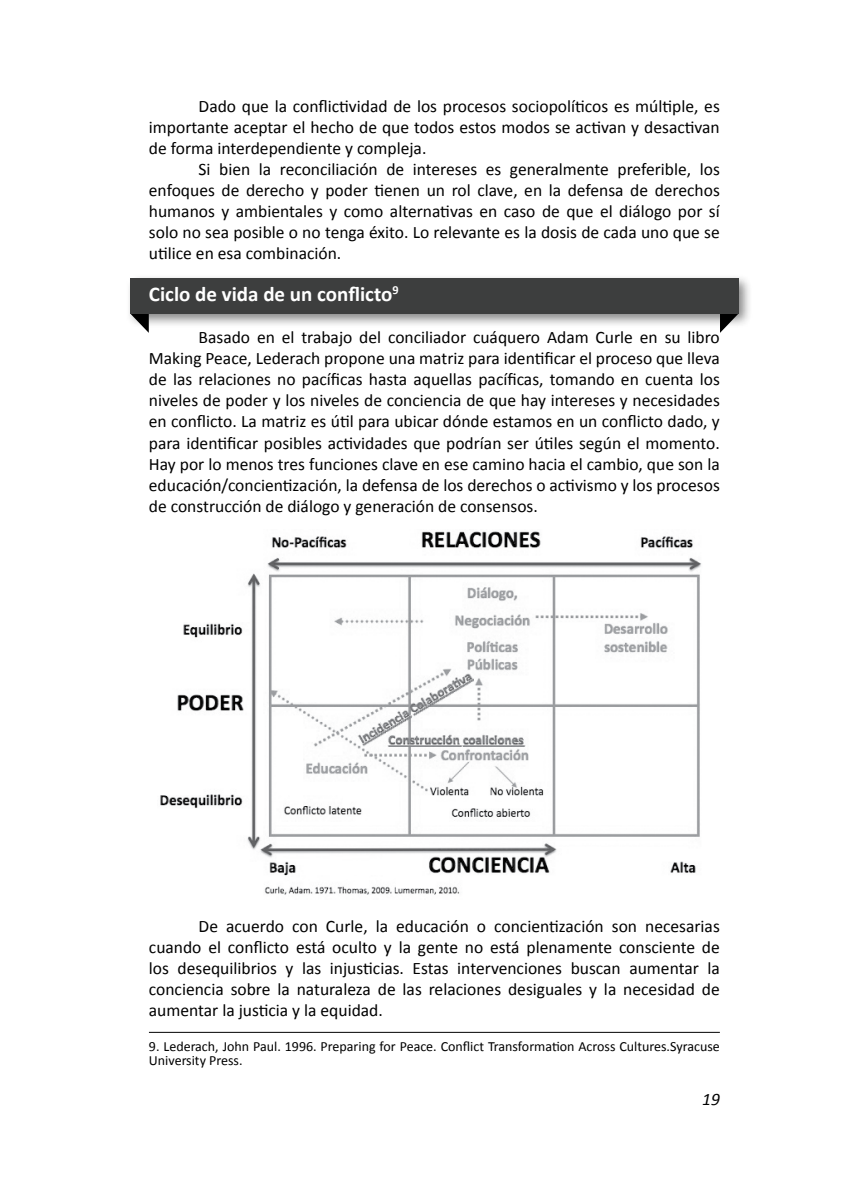
<style>
.page{position:relative;width:844px;height:1191px;background:#fff}
.page>*{position:absolute;margin:0;border:0;box-sizing:border-box;transform-origin:0 0}
.t1{font:700 21px "Calibri";color:#fff}
.t2{font:17.5px/21px "Calibri";color:#000;text-align:justify}
.t3{font:italic 17.5px "Calibri";color:#000}
.t4{font:14px/14px "Calibri";color:#000}
</style>
<div class="page">
<svg style="left:144px;top:328px;width:5px;height:5px"></svg>
<svg style="left:720px;top:328px;width:5px;height:5px"></svg>
<div style="left:126px;top:274px;width:626px;height:54px;background:#000;opacity:.48"></div>
<div style="left:130px;top:278px;width:608px;height:35px;background:#3d3e3e"></div>
<img style="left:160px;top:531px;width:541px;height:364px">
<hr style="left:149px;top:1032px;width:570px;height:1px;background:#000">
<p class="t2" style="left:149px;top:95px;width:572px;text-indent:50px">Dado que la conflictividad de los procesos sociopolíticos es múltiple, es importante aceptar el hecho de que todos estos modos se activan y desactivan de forma interdependiente y compleja.</p>
<p class="t2" style="left:149px;top:158px;width:572px;text-indent:50px">Si bien la reconciliación de intereses es generalmente preferible, los enfoques de derecho y poder tienen un rol clave, en la defensa de derechos humanos y ambientales y como alternativas en caso de que el diálogo por sí solo no sea posible o no tenga éxito. Lo relevante es la dosis de cada uno que se utilice en esa combinación.</p>
<p class="t1" style="left:149px;top:281px;width:251px">Ciclo de vida de un conflicto<sup>9</sup></p>
<p class="t2" style="left:149px;top:326px;width:572px;text-indent:50px">Basado en el trabajo del conciliador cuáquero Adam Curle en su libro Making Peace, Lederach propone una matriz para identificar el proceso que lleva de las relaciones no pacíficas hasta aquellas pacíficas, tomando en cuenta los niveles de poder y los niveles de conciencia de que hay intereses y necesidades en conflicto. La matriz es útil para ubicar dónde estamos en un conflicto dado, y para identificar posibles actividades que podrían ser útiles según el momento.<br>Hay por lo menos tres funciones clave en ese camino hacia el cambio, que son la educación/concientización, la defensa de los derechos o activismo y los procesos de construcción de diálogo y generación de consensos.</p>
<p class="t2" style="left:149px;top:914px;width:572px;text-indent:50px">De acuerdo con Curle, la educación o concientización son necesarias cuando el conflicto está oculto y la gente no está plenamente consciente de los desequilibrios y las injusticias. Estas intervenciones buscan aumentar la conciencia sobre la naturaleza de las relaciones desiguales y la necesidad de aumentar la justicia y la equidad.</p>
<p class="t4" style="left:149px;top:1039px;width:572px">9. Lederach, John Paul. 1996. Preparing for Peace. Conflict Transformation Across Cultures.Syracuse<br>University Press.</p>
<p class="t3" style="left:702px;top:1088px;width:19px">19</p>
</div>
